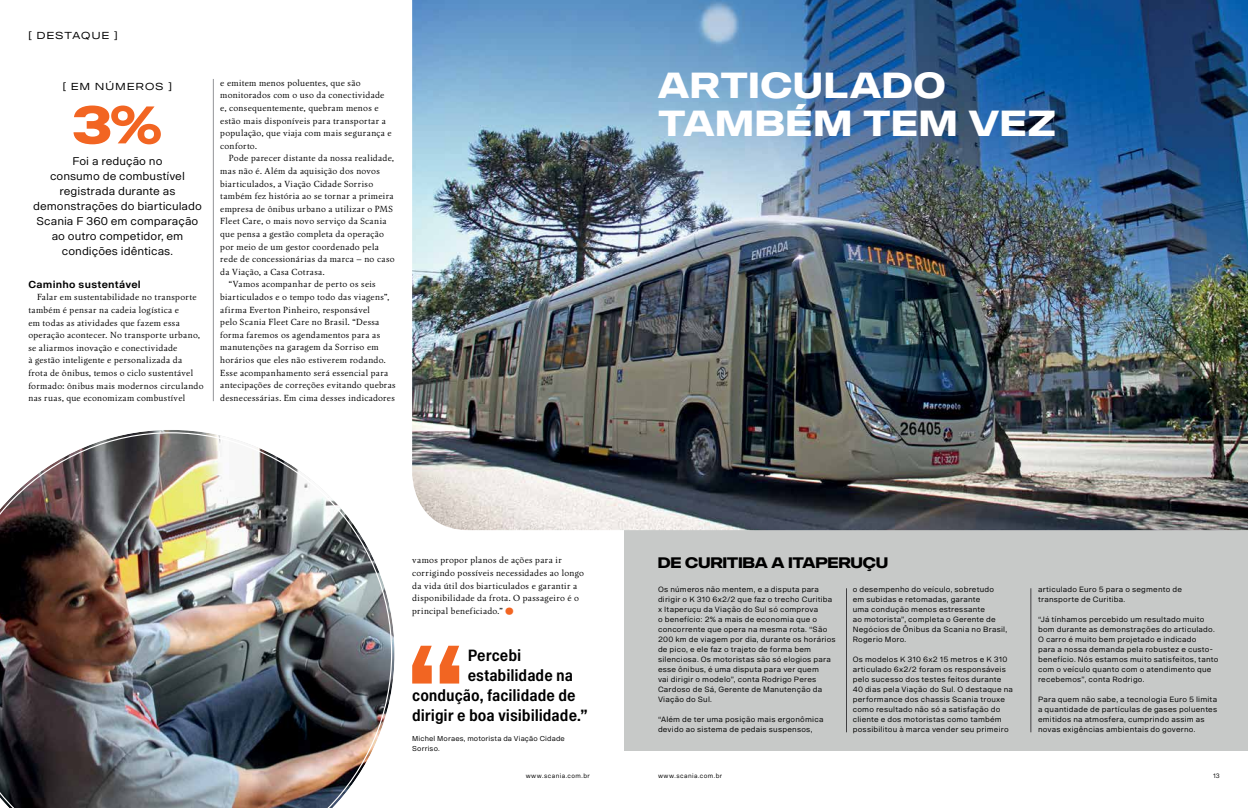
<style>
.page{position:relative;width:1248px;height:808px;background:#fff}
.page>*{position:absolute;margin:0;border:0;box-sizing:border-box;transform-origin:0 0}
.t1{font:700 52px "Scania Sans Headline V2";color:#f26522}
.t2{font:700 35.7px/38.1px "Scania Sans Headline V2";letter-spacing:.05em;color:#fff}
.t3{font:700 16px "Scania Sans Condensed V2";letter-spacing:-.005em;color:#000}
.t4{font:700 15px "Scania Sans Headline V2";letter-spacing:.01em;color:#000}
.t5{font:11px/15px "Scania Sans V2";color:#000;text-align:center}
.t6{font:10px "Scania Sans Headline V2";letter-spacing:.13em;color:#000}
.t7{font:700 10px "Scania Sans V2";letter-spacing:.03em;color:#000}
.t8{font:8.7px/12.6px "Nordling EC";letter-spacing:.04em;color:#000}
.t9{font:7.5px/10px "Scania Sans V2";letter-spacing:.025em;color:#000}
.t10{font:7px/10px "Scania Sans V2";letter-spacing:.02em;color:#000}
.t11{font:6.2px "Scania Sans V2";letter-spacing:.075em;color:#000;scale:.95 1}
.s1{font-family:"Scania Sans Headline V2";font-weight:700;font-size:15px;color:#f26522}
</style>
<div class="page">
<div style="left:624px;top:497px;width:623px;height:254px;background:#c7c9c8"></div>
<img style="left:0;top:432px;width:392px;height:376px">
<img style="left:412px;top:0;width:835px;height:530px">
<hr style="left:213px;top:79px;width:1px;height:322px;background:#939598">
<hr style="left:846px;top:588px;width:1px;height:144px;background:#414042">
<hr style="left:1030px;top:588px;width:1px;height:144px;background:#414042">
<svg style="left:412px;top:646px;width:47px;height:37px"></svg>
<h3 class="t6" style="left:28px;top:30px;width:73px">[ DESTAQUE</h3>
<h3 class="t6" style="left:114px;top:30px;width:5px">]</h3>
<h3 class="t6" style="left:63px;top:81px;width:111px">[ EM NÚMEROS ]</h3>
<h1 class="t1" style="left:73px;top:94px;width:90px">3%</h1>
<h3 class="t5" style="left:33px;top:168px;width:170px">consumo de combustível registrada durante as demonstrações do biarticulado<br>Scania F 360 em comparação ao outro competidor, em condições idênticas.</h3>
<h3 class="t5" style="left:72px;top:153px;width:92px">Foi a redução no</h3>
<h3 class="t7" style="left:28px;top:278px;width:114px">Caminho sustentável</h3>
<p class="t8" style="left:28px;top:291px;width:177px;text-indent:9px">Falar em sustentabilidade no transporte também é pensar na cadeia logística e<br>em todas as atividades que fazem essa operação acontecer. No transporte urbano, se aliarmos inovação e conectividade<br>à gestão inteligente e personalizada da<br>frota de ônibus, temos o ciclo sustentável formado: ônibus mais modernos circulando nas ruas, que economizam combustível</p>
<p class="t8" style="left:220px;top:77px;width:173px">e emitem menos poluentes, que são monitorados com o uso da conectividade e, consequentemente, quebram menos e estão mais disponíveis para transportar a população, que viaja com mais segurança e conforto.</p>
<p class="t8" style="left:229px;top:152px;width:166px">Pode parecer distante da nossa realidade,</p>
<p class="t8" style="left:220px;top:165px;width:161px">mas não é. Além da aquisição dos novos</p>
<p class="t8" style="left:220px;top:177px;width:154px">biarticulados, a Viação Cidade Sorriso</p>
<p class="t8" style="left:220px;top:190px;width:175px">também fez história ao se tornar a primeira</p>
<p class="t8" style="left:220px;top:203px;width:174px">empresa de ônibus urbano a utilizar o PMS</p>
<p class="t8" style="left:220px;top:215px;width:168px">Fleet Care, o mais novo serviço da Scania</p>
<p class="t8" style="left:220px;top:228px;width:165px">que pensa a gestão completa da operação</p>
<p class="t8" style="left:220px;top:240px;width:160px">por meio de um gestor coordenado pela</p>
<p class="t8" style="left:220px;top:253px;width:176px">rede de concessionárias da marca – no caso</p>
<p class="t8" style="left:220px;top:266px;width:106px">da Viação, a Casa Cotrasa.</p>
<p class="t8" style="left:229px;top:278px;width:148px">“Vamos acompanhar de perto os seis</p>
<p class="t8" style="left:220px;top:291px;width:170px">biarticulados e o tempo todo das viagens”,</p>
<p class="t8" style="left:220px;top:303px;width:151px">afirma Everton Pinheiro, responsável</p>
<p class="t8" style="left:220px;top:316px;width:160px">pelo Scania Fleet Care no Brasil. “Dessa</p>
<p class="t8" style="left:220px;top:329px;width:161px">forma faremos os agendamentos para as</p>
<p class="t8" style="left:220px;top:341px;width:160px">manutenções na garagem da Sorriso em</p>
<p class="t8" style="left:220px;top:354px;width:167px">horários que eles não estiverem rodando.</p>
<p class="t8" style="left:220px;top:366px;width:169px">Esse acompanhamento será essencial para</p>
<p class="t8" style="left:220px;top:379px;width:177px">antecipações de correções evitando quebras</p>
<p class="t8" style="left:220px;top:392px;width:176px">desnecessárias. Em cima desses indicadores</p>
<h2 class="t2" style="left:658px;top:66px;width:399px">ARTICULADO<br>TAMBÉM TEM VEZ</h2>
<p class="t8" style="left:412px;top:554px;width:173px">vamos propor planos de ações para ir corrigindo possíveis necessidades ao longo da vida útil dos biarticulados e garantir a disponibilidade da frota. O passageiro é o principal beneficiado.” <span class="s1">•</span></p>
<h3 class="t3" style="left:467px;top:646px;width:55px">Percebi</h3>
<h3 class="t3" style="left:467px;top:666px;width:107px">estabilidade na</h3>
<h3 class="t3" style="left:412px;top:686px;width:165px">condução, facilidade de</h3>
<h3 class="t3" style="left:412px;top:706px;width:177px">dirigir e boa visibilidade.”</h3>
<p class="t10" style="left:412px;top:734px;width:154px">Michel Moraes, motorista da Viação Cidade<br>Sorriso.</p>
<h3 class="t4" style="left:658px;top:554px;width:231px">DE CURITIBA A ITAPERUÇU</h3>
<p class="t9" style="left:658px;top:584px;width:179px">Os números não mentem, e a disputa para dirigir o K 310 6x2/2 que faz o trecho Curitiba x Itaperuçu da Viação do Sul só comprova<br>o benefício: 2% a mais de economia que o concorrente que opera na mesma rota. “São 200 km de viagem por dia, durante os horários de pico, e ele faz o trajeto de forma bem silenciosa. Os motoristas são só elogios para esse ônibus, é uma disputa para ver quem<br>vai dirigir o modelo”, conta Rodrigo Peres Cardoso de Sá, Gerente de Manutenção da Viação do Sul.</p>
<p class="t9" style="left:658px;top:714px;width:167px">“Além de ter uma posição mais ergonômica devido ao sistema de pedais suspensos,</p>
<p class="t9" style="left:852px;top:584px;width:156px">o desempenho do veículo, sobretudo em subidas e retomadas, garante<br>uma condução menos estressante<br>ao motorista”, completa o Gerente de<br>Negócios de Ônibus da Scania no Brasil,<br>Rogerio Moro.</p>
<p class="t9" style="left:852px;top:654px;width:162px">Os modelos K 310 6x2 15 metros e K 310 articulado 6x2/2 foram os responsáveis pelo sucesso dos testes feitos durante 40 dias pela Viação do Sul. O destaque na performance dos chassis Scania trouxe como resultado não só a satisfação do cliente e dos motoristas como também possibilitou à marca vender seu primeiro</p>
<p class="t9" style="left:1037px;top:584px;width:145px">articulado Euro 5 para o segmento de transporte de Curitiba.</p>
<p class="t9" style="left:1037px;top:614px;width:182px">“Já tínhamos percebido um resultado muito bom durante as demonstrações do articulado.<br>O carro é muito bem projetado e indicado<br>para a nossa demanda pela robustez e custo&shy;benefício. Nós estamos muito satisfeitos, tanto com o veículo quanto com o atendimento que recebemos”, conta Rodrigo.</p>
<p class="t9" style="left:1037px;top:694px;width:181px">Para quem não sabe, a tecnologia Euro 5 limita a quantidade de partículas de gases poluentes emitidos na atmosfera, cumprindo assim as novas exigências ambientais do governo.</p>
<p class="t11" style="left:525px;top:772px;width:69px">www.scania.com.br</p>
<p class="t11" style="left:658px;top:772px;width:69px">www.scania.com.br</p>
<p class="t11" style="left:1212px;top:772px;width:8px">13</p>
</div>
